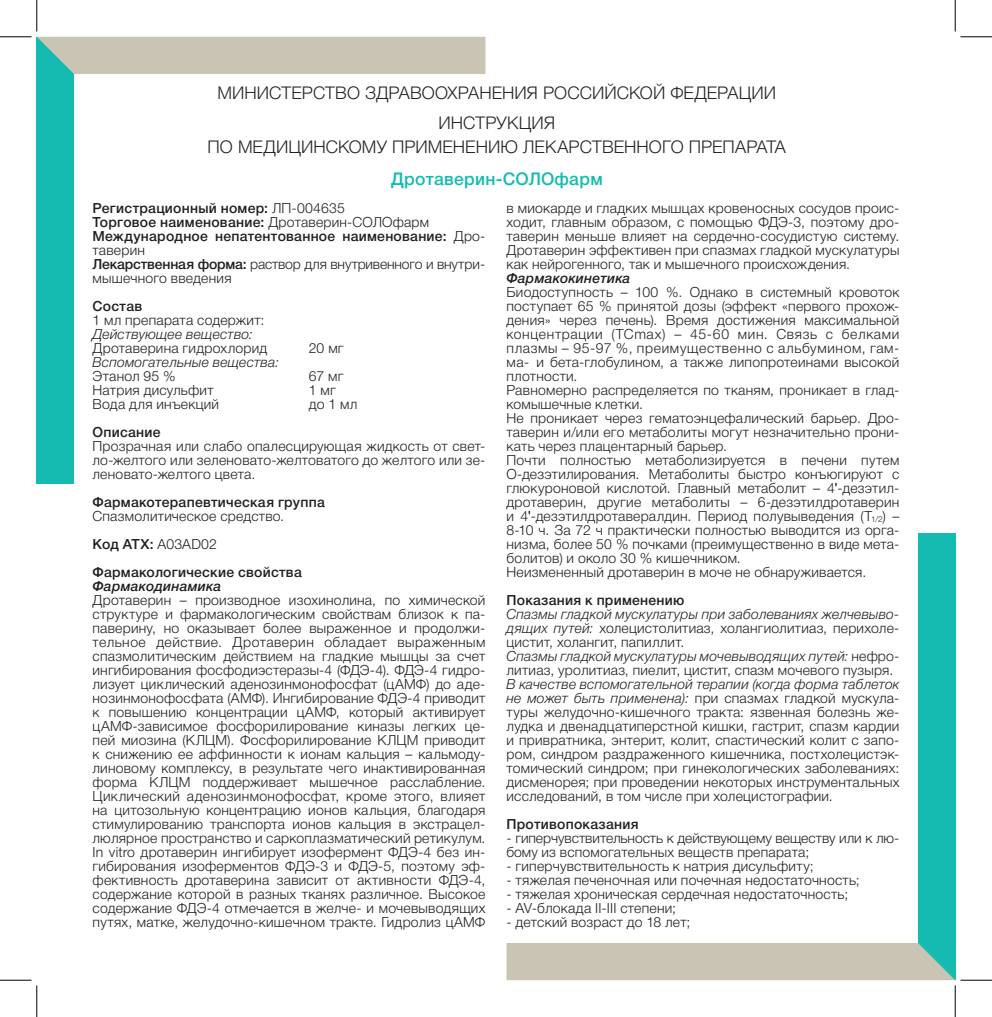
<style>
.page{position:relative;width:992px;height:1017px;background:#fff}
.page>*{position:absolute;margin:0;border:0;box-sizing:border-box;transform-origin:0 0}
.t1{font:300 17.5px "Helvetica Neue Cyr";color:#252321}
.t2{font:500 17.5px "Helvetica Neue Cyr";letter-spacing:.015em;color:#15bbb1}
.Основной{font:300 14px/14px "Helvetica Neue Cyr";letter-spacing:.015em;color:#231f20;text-align:justify}
.Основной-2{font:500 14px/14px "Helvetica Neue Cyr";letter-spacing:.02em;color:#231f20}
.Основной-3{font:300 14px/14px "Helvetica Neue Cyr";letter-spacing:-.01em;color:#231f20}
.Основной-4{font:italic 300 14px "Helvetica Neue Cyr";letter-spacing:.015em;color:#231f20}
.Основной-5{font:italic 500 14px "Helvetica Neue Cyr";letter-spacing:.015em;color:#231f20}
.s1{font-weight:300}
.s2{font-weight:500}
.s3{font-family:"Arial";font-weight:400}
.s4{font-style:italic}
</style>
<div class="page">
<div style="left:37px;top:37px;width:37px;height:446px;background:#15bbb1"></div>
<div style="left:37px;top:37px;width:448px;height:37px;background:#c9c4b3"></div>
<div style="left:917px;top:533px;width:37px;height:446px;background:#15bbb1"></div>
<svg style="left:506px;top:942px;width:448px;height:37px;background:#c3c5b5"></svg>
<hr style="left:0;top:36px;width:32px;height:1px;background:#000">
<hr style="left:960px;top:36px;width:31px;height:1px;background:#000">
<hr style="left:0;top:979px;width:32px;height:1px;background:#000">
<hr style="left:960px;top:979px;width:31px;height:1px;background:#000">
<hr style="left:36px;top:0;width:1px;height:32px;background:#000">
<hr style="left:36px;top:985px;width:1px;height:31px;background:#000">
<hr style="left:954px;top:0;width:1px;height:32px;background:#000">
<hr style="left:954px;top:985px;width:1px;height:31px;background:#000">
<p class="t1" style="left:217px;top:83px;width:560px">МИНИСТЕРСТВО ЗДРАВООХРАНЕНИЯ РОССИЙСКОЙ ФЕДЕРАЦИИ</p>
<p class="t1" style="left:438px;top:113px;width:118px">ИНСТРУКЦИЯ</p>
<p class="t1" style="left:207px;top:137px;width:579px">ПО МЕДИЦИНСКОМУ ПРИМЕНЕНИЮ ЛЕКАРСТВЕННОГО ПРЕПАРАТА</p>
<p class="t2" style="left:391px;top:169px;width:213px">Дротаверин-СОЛОфарм</p>
<p class="Основной-2" style="left:92px;top:201px;width:254px">Регистрационный номер: <span class="s1">ЛП-004635</span></p>
<p class="Основной-2" style="left:92px;top:215px;width:338px">Торговое наименование: <span class="s1">Дротаверин-СОЛОфарм</span></p>
<p class="Основной-2" style="left:92px;top:229px;width:394px">Международное непатентованное наименование: <span class="s1">Дро&shy;таверин</span></p>
<p class="Основной-3" style="left:92px;top:257px;width:394px"><span class="s2">Лекарственная форма:</span> раствор для внутривенного и внутри&shy;мышечного введения</p>
<p class="Основной-2" style="left:92px;top:299px;width:51px">Состав</p>
<p class="Основной" style="left:92px;top:313px;width:173px">1 мл препарата содержит:</p>
<p class="Основной-4" style="left:92px;top:326px;width:162px">Действующее вещество:</p>
<p class="Основной" style="left:92px;top:341px;width:176px">Дротаверина гидрохлорид</p>
<p class="Основной-4" style="left:92px;top:354px;width:188px">Вспомогательные вещества:</p>
<p class="Основной" style="left:92px;top:369px;width:85px">Этанол 95 %</p>
<p class="Основной" style="left:92px;top:383px;width:122px">Натрия дисульфит</p>
<p class="Основной" style="left:92px;top:397px;width:128px">Вода для инъекций</p>
<p class="Основной-2" style="left:92px;top:425px;width:69px">Описание</p>
<p class="Основной" style="left:92px;top:439px;width:394px">Прозрачная или слабо опалесцирующая жидкость от свет&shy;ло-желтого или зеленовато-желтоватого до желтого или зе&shy;леновато-желтого цвета.</p>
<p class="Основной-2" style="left:92px;top:495px;width:234px">Фармакотерапевтическая группа</p>
<p class="Основной" style="left:92px;top:509px;width:193px">Спазмолитическое средство.</p>
<p class="Основной-2" style="left:92px;top:537px;width:126px">Код АТХ: <span class="s1">A03AD02</span></p>
<p class="Основной-2" style="left:92px;top:565px;width:211px">Фармакологические свойства</p>
<p class="Основной-5" style="left:92px;top:577px;width:130px">Фармакодинамика</p>
<p class="Основной" style="left:92px;top:593px;width:394px">Дротаверин – производное изохинолина, по химической структуре и фармакологическим свойствам близок к па&shy;паверину, но оказывает более выраженное и продолжи&shy;тельное действие. Дротаверин обладает выраженным спазмолитическим действием на гладкие мышцы за счет ингибирования фосфодиэстеразы-4 (ФДЭ-4). ФДЭ-4 гидро&shy;лизует циклический аденозинмонофосфат (цАМФ) до аде&shy;нозинмонофосфата (АМФ). Ингибирование ФДЭ-4 приводит к повышению концентрации цАМФ, который активирует цАМФ-зависимое фосфорилирование киназы легких це&shy;пей миозина (КЛЦМ). Фосфорилирование КЛЦМ приводит к снижению ее аффинности к ионам кальция – кальмоду&shy;линовому комплексу, в результате чего инактивированная форма КЛЦМ поддерживает мышечное расслабление.<br>Циклический аденозинмонофосфат, кроме этого, влияет на цитозольную концентрацию ионов кальция, благодаря стимулированию транспорта ионов кальция в экстрацел&shy;люлярное пространство и саркоплазматический ретикулум.</p>
<p class="Основной" style="left:92px;top:845px;width:394px">In vitro дротаверин ингибирует изофермент ФДЭ-4 без ин&shy;гибирования изоферментов ФДЭ-3 и ФДЭ-5, поэтому эф&shy;фективность дротаверина зависит от активности ФДЭ-4, содержание которой в разных тканях различное. Высокое содержание ФДЭ-4 отмечается в желче- и мочевыводящих путях, матке, желудочно-кишечном тракте. Гидролиз цАМФ</p>
<p class="Основной" style="left:309px;top:341px;width:36px">20 мг</p>
<p class="Основной" style="left:309px;top:369px;width:36px">67 мг</p>
<p class="Основной" style="left:309px;top:383px;width:28px">1 мг</p>
<p class="Основной" style="left:309px;top:397px;width:50px">до 1 мл</p>
<p class="Основной" style="left:506px;top:201px;width:394px">в миокарде и гладких мышцах кровеносных сосудов проис&shy;ходит, главным образом, с помощью ФДЭ-3, поэтому дро&shy;таверин меньше влияет на сердечно-сосудистую систему.<br>Дротаверин эффективен при спазмах гладкой мускулатуры как нейрогенного, так и мышечного происхождения.</p>
<p class="Основной-5" style="left:506px;top:269px;width:125px">Фармакокинетика</p>
<p class="Основной" style="left:506px;top:285px;width:394px">Биодоступность – 100 %. Однако в системный кровоток поступает 65 % принятой дозы (эффект «первого прохож&shy;дения» через печень). Время достижения максимальной концентрации (ТCmax) – 45-60 мин. Связь с белками плазмы – 95-97 %, преимущественно с альбумином, гам&shy;ма- и бета-глобулином, а также липопротеинами высокой плотности.</p>
<p class="Основной" style="left:506px;top:383px;width:394px">Равномерно распределяется по тканям, проникает в глад&shy;комышечные клетки.</p>
<p class="Основной" style="left:506px;top:411px;width:394px">Не проникает через гематоэнцефалический барьер. Дро&shy;таверин и/или его метаболиты могут незначительно прони&shy;кать через плацентарный барьер.</p>
<p class="Основной" style="left:506px;top:453px;width:394px">Почти полностью метаболизируется в печени путем О-дезэтилирования. Метаболиты быстро конъюгируют с глюкуроновой кислотой. Главный метаболит – 4<span class="s3">ʹ</span>-дезэтил&shy;дротаверин, другие метаболиты – 6-дезэтилдротаверин и 4<span class="s3">ʹ</span>-дезэтилдротавералдин. Период полувыведения (Т<sub>1/2</sub>) – 8-10 ч. За 72 ч практически полностью выводится из орга&shy;низма, более 50 % почками (преимущественно в виде мета&shy;болитов) и около 30 % кишечником.</p>
<p class="Основной" style="left:506px;top:565px;width:361px">Неизмененный дротаверин в моче не обнаруживается.</p>
<p class="Основной-2" style="left:506px;top:593px;width:179px">Показания к применению</p>
<p class="Основной" style="left:506px;top:607px;width:394px"><span class="s4">Спазмы гладкой мускулатуры при заболеваниях желчевыво&shy;дящих путей:</span> холецистолитиаз, холангиолитиаз, перихоле&shy;цистит, холангит, папиллит.</p>
<p class="Основной" style="left:506px;top:649px;width:394px"><span class="s4">Спазмы гладкой мускулатуры мочевыводящих путей:</span> нефро&shy;литиаз, уролитиаз, пиелит, цистит, спазм мочевого пузыря.</p>
<p class="Основной" style="left:506px;top:677px;width:394px"><span class="s4">В качестве вспомогательной терапии (когда форма таблеток не может быть применена):</span> при спазмах гладкой мускула&shy;туры желудочно-кишечного тракта: язвенная болезнь же&shy;лудка и двенадцатиперстной кишки, гастрит, спазм кардии и привратника, энтерит, колит, спастический колит с запо&shy;ром, синдром раздраженного кишечника, постхолецистэк&shy;томический синдром; при гинекологических заболеваниях: дисменорея; при проведении некоторых инструментальных исследований, в том числе при холецистографии.</p>
<p class="Основной-2" style="left:506px;top:817px;width:134px">Противопоказания</p>
<p class="Основной" style="left:506px;top:831px;width:394px">- гиперчувствительность к действующему веществу или к лю&shy;бому из вспомогательных веществ препарата;</p>
<p class="Основной" style="left:506px;top:859px;width:308px">- гиперчувствительность к натрия дисульфиту;</p>
<p class="Основной" style="left:506px;top:873px;width:355px">- тяжелая печеночная или почечная недостаточность;</p>
<p class="Основной" style="left:506px;top:887px;width:343px">- тяжелая хроническая сердечная недостаточность;</p>
<p class="Основной" style="left:506px;top:901px;width:171px">- AV-блокада II-III степени;</p>
<p class="Основной" style="left:506px;top:915px;width:185px">- детский возраст до 18 лет;</p>
</div>
